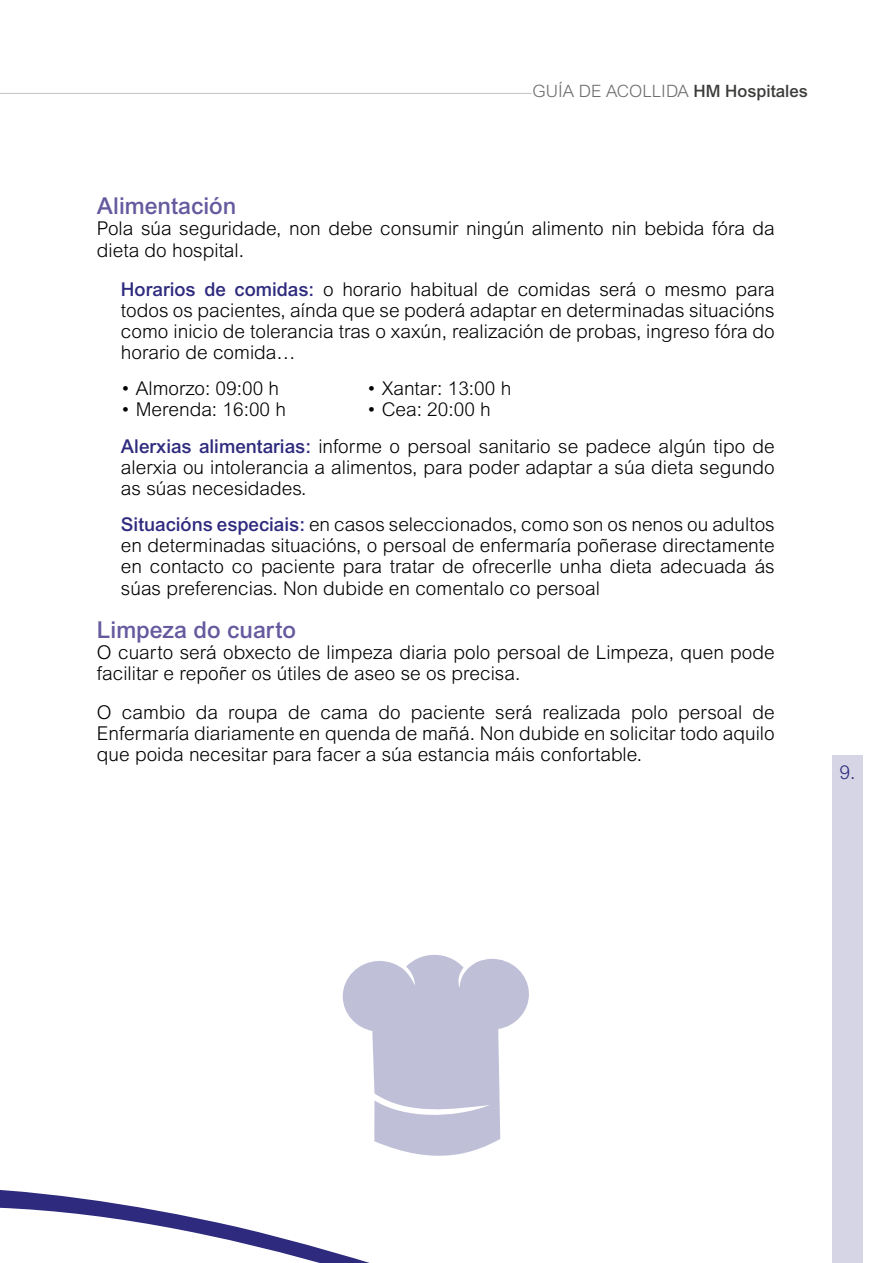
<style>
.page{position:relative;width:893px;height:1263px;background:#fff}
.page>*{position:absolute;margin:0;border:0;box-sizing:border-box;transform-origin:0 0}
.t1{font:500 23.25px "Arial MT Std";color:#665a9f}
.t2{font:300 19.2px "Arial MT Std";color:#2e2a7e}
.t3{font:300 19.05px/21.1px "Arial MT Std";color:#000}
.t4{font:300 17.1px "Arial MT Std";color:#706f6f}
.s1{font-weight:500;color:#3c3c3b}
.s2{font-weight:500;color:#2e2a7e}
</style>
<div class="page">
<div style="left:832px;top:755px;width:31px;height:508px;background:#d6d5e5"></div>
<hr style="left:0;top:93px;width:532px;height:1px;background:#c6c6c6">
<svg style="left:0;top:1190px;width:370px;height:73px"></svg>
<svg style="left:342px;top:954px;width:187px;height:202px"></svg>
<p class="t4" style="left:532px;top:82px;width:277px">GUÍA DE ACOLLIDA <span class="s1">HM Hospitales</span></p>
<p class="t1" style="left:97px;top:192px;width:141px">Alimentación</p>
<p class="t3" style="left:97px;top:218px;width:679px">Pola súa seguridade, non debe consumir ningún alimento nin bebida fóra da dieta do hospital.</p>
<p class="t3" style="left:121px;top:278px;width:655px;text-align:justify"><span class="s2">Horarios de comidas:</span> o horario habitual de comidas será o mesmo para todos os pacientes, aínda que se poderá adaptar en determinadas situacións como inicio de tolerancia tras o xaxún, realización de probas, ingreso fóra do horario de comida…</p>
<p class="t3" style="left:121px;top:378px;width:160px">• Almorzo: 09:00 h</p>
<p class="t3" style="left:367px;top:378px;width:146px">• Xantar: 13:00 h</p>
<p class="t3" style="left:121px;top:399px;width:167px">• Merenda: 16:00 h</p>
<p class="t3" style="left:121px;top:392px;width:655px;line-height:36.2px;text-indent:246px">• Cea: 20:00 h<br><span class="s2">Alerxias alimentarias:</span> informe o persoal sanitario se padece algún tipo de</p>
<p class="t3" style="left:121px;top:456px;width:655px">alerxia ou intolerancia a alimentos, para poder adaptar a súa dieta segundo as súas necesidades.</p>
<p class="t3" style="left:121px;top:514px;width:655px;text-align:justify"><span class="s2">Situacións especiais:</span> en casos seleccionados, como son os nenos ou adultos en determinadas situacións, o persoal de enfermaría poñerase directamente en contacto co paciente para tratar de ofrecerlle unha dieta adecuada ás súas preferencias. Non dubide en comentalo co persoal</p>
<p class="t1" style="left:97px;top:616px;width:201px">Limpeza do cuarto</p>
<p class="t3" style="left:97px;top:641px;width:679px">O cuarto será obxecto de limpeza diaria polo persoal de Limpeza, quen pode facilitar e repoñer os útiles de aseo se os precisa.</p>
<p class="t3" style="left:97px;top:702px;width:679px;text-align:justify">O cambio da roupa de cama do paciente será realizada polo persoal de Enfermaría diariamente en quenda de mañá. Non dubide en solicitar todo aquilo que poida necesitar para facer a súa estancia máis confortable.</p>
<p class="t2" style="left:839px;top:762px;width:17px">9.</p>
</div>
